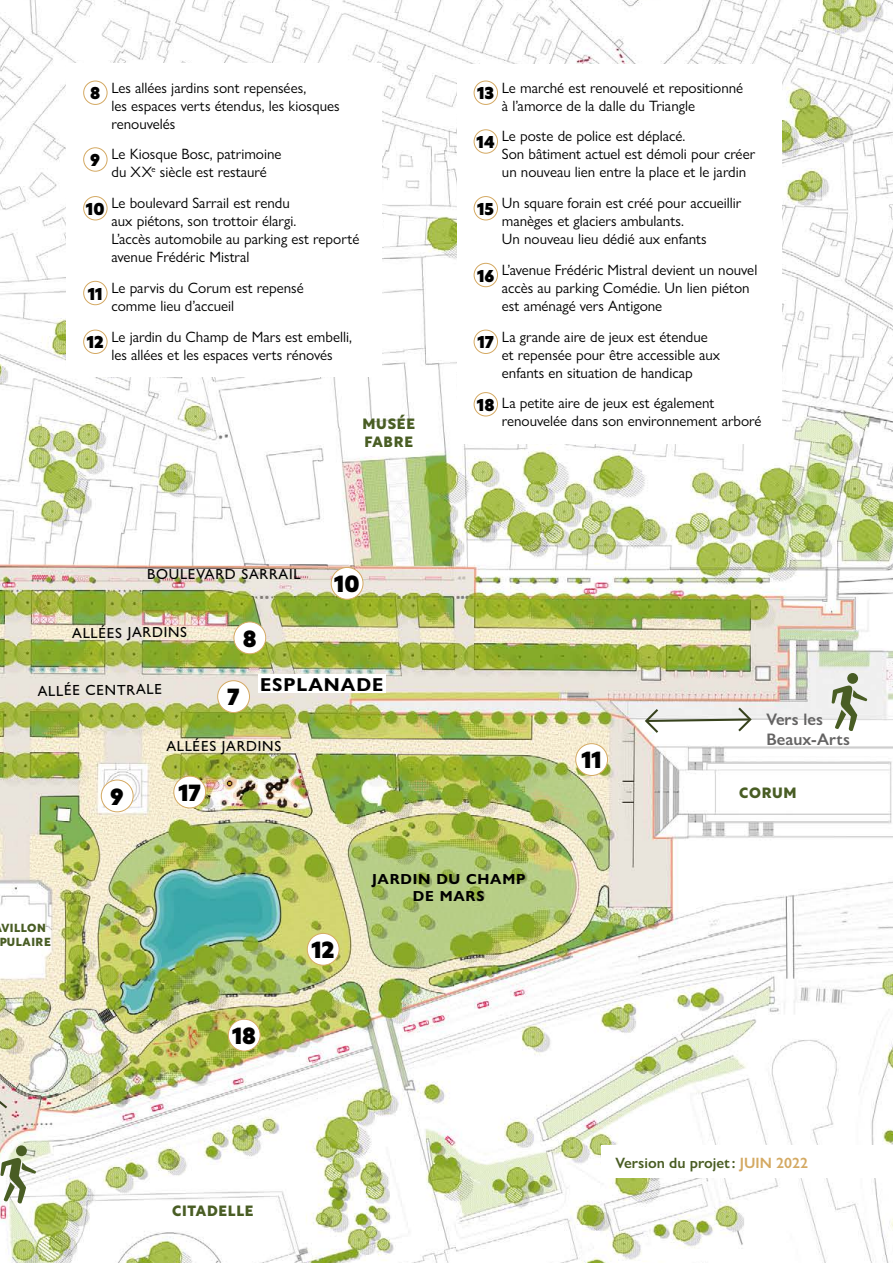
<style>
.page{position:relative;width:893px;height:1263px;background:#fff}
.page>*{position:absolute;margin:0;border:0;box-sizing:border-box;transform-origin:0 0}
.t1{font:900 22.8px "Rustica";color:#000}
.t2{font:700 18.75px "Gill Sans Nova";letter-spacing:.05em;color:#000}
.t3{font:600 16.65px/20px "Gill Sans Nova";letter-spacing:-.01em;color:#646363}
.t4{font:15px/18px "Gill Sans Nova";color:#000}
.t5{font:600 15px "Gill Sans Nova";color:#495c23}
.t6{font:500 14.55px "Gill Sans Nova";letter-spacing:.045em;color:#000}
.t7{font:800 14.55px/18.8px "Rustica";letter-spacing:.05em;color:#495d24}
.t8{font:700 14.55px/17.5px "Gill Sans Nova";letter-spacing:.05em;color:#000;text-align:center}
.t9{font:800 11.55px/13.5px "Rustica";letter-spacing:.05em;color:#495d24}
.s1{font-family:"Rustica";font-weight:900;font-size:16.8px}
.s2{color:#d4a962}
</style>
<div class="page">
<img style="left:0;top:0;width:893px;height:1263px">
<div style="left:258px;top:675px;width:127px;height:18px;background:#fff"></div>
<svg style="left:643px;top:705px;width:110px;height:30px"></svg>
<div style="left:847px;top:673px;width:11px;height:11px;background:#495d24;border-radius:50%"></div>
<svg style="left:832px;top:685px;width:35px;height:46px"></svg>
<svg style="left:0;top:1094px;width:36px;height:138px"></svg>
<div style="left:576px;top:744px;width:31px;height:31px;background:#fff;border-radius:50%"></div>
<div style="left:575px;top:743px;width:33px;height:33px;border:1px solid #d4a962;border-radius:50%"></div>
<div style="left:307px;top:933px;width:32px;height:32px;background:#fff;border-radius:50%"></div>
<div style="left:307px;top:933px;width:32px;height:32px;border:1px solid #d4a962;border-radius:50%"></div>
<div style="left:174px;top:776px;width:32px;height:32px;background:#fff;border-radius:50%"></div>
<div style="left:173px;top:776px;width:33px;height:32px;border:1px solid #d4a962;border-radius:50%"></div>
<div style="left:228px;top:1019px;width:32px;height:32px;background:#fff;border-radius:50%"></div>
<div style="left:228px;top:1019px;width:32px;height:32px;border:1px solid #d4a962;border-radius:50%"></div>
<div style="left:601px;top:1145px;width:292px;height:33px;background:#fff"></div>
<div style="left:66px;top:64px;width:316px;height:313px;background:#fff"></div>
<div style="left:83px;top:81px;width:24px;height:24px;border:1px solid #d4a962;border-radius:50%"></div>
<div style="left:83px;top:148px;width:24px;height:23px;border:1px solid #d4a962;border-radius:50%"></div>
<div style="left:83px;top:196px;width:24px;height:24px;border:1px solid #d4a962;border-radius:50%"></div>
<div style="left:83px;top:281px;width:24px;height:24px;border:1px solid #d4a962;border-radius:50%"></div>
<div style="left:83px;top:330px;width:24px;height:24px;border:1px solid #d4a962;border-radius:50%"></div>
<div style="left:457px;top:64px;width:324px;height:379px;background:#fff"></div>
<div style="left:474px;top:81px;width:24px;height:24px;border:1px solid #d4a962;border-radius:50%"></div>
<div style="left:474px;top:130px;width:24px;height:23px;border:1px solid #d4a962;border-radius:50%"></div>
<div style="left:474px;top:196px;width:24px;height:24px;border:1px solid #d4a962;border-radius:50%"></div>
<div style="left:474px;top:263px;width:24px;height:24px;border:1px solid #d4a962;border-radius:50%"></div>
<div style="left:474px;top:330px;width:24px;height:24px;border:1px solid #d4a962;border-radius:50%"></div>
<div style="left:474px;top:392px;width:24px;height:24px;border:1px solid #d4a962;border-radius:50%"></div>
<div style="left:218px;top:681px;width:31px;height:31px;background:#fff;border-radius:50%"></div>
<div style="left:217px;top:680px;width:33px;height:33px;border:1px solid #d4a962;border-radius:50%"></div>
<div style="left:234px;top:622px;width:32px;height:32px;background:#fff;border-radius:50%"></div>
<div style="left:234px;top:622px;width:32px;height:32px;border:1px solid #d4a962;border-radius:50%"></div>
<div style="left:101px;top:780px;width:32px;height:32px;background:#fff;border-radius:50%"></div>
<div style="left:101px;top:780px;width:32px;height:32px;border:1px solid #d4a962;border-radius:50%"></div>
<div style="left:331px;top:567px;width:32px;height:32px;background:#fff;border-radius:50%"></div>
<div style="left:331px;top:567px;width:32px;height:33px;border:1px solid #d4a962;border-radius:50%"></div>
<p class="t4" style="left:111px;top:78px;width:230px;text-indent:-21px"><span class="s1">8</span> Les allées jardins sont repensées,<br>les espaces verts étendus, les kiosques renouvelés</p>
<p class="t4" style="left:90px;top:145px;width:193px;text-align:center"><span class="s1">9</span> Le Kiosque Bosc, patrimoine du XX<sup>e</sup> siècle est restauré</p>
<p class="t4" style="left:111px;top:194px;width:249px;text-indent:-26px"><span class="s1">10</span> Le boulevard Sarrail est rendu<br>aux piétons, son trottoir élargi.<br>L’accès automobile au parking est reporté avenue Frédéric Mistral</p>
<p class="t4" style="left:111px;top:279px;width:194px;text-indent:-24px"><span class="s1">11</span> Le parvis du Corum est repensé comme lieu d’accueil</p>
<p class="t4" style="left:87px;top:327px;width:267px;text-align:center"><span class="s1">12</span> Le jardin du Champ de Mars est embelli, les allées et les espaces verts rénovés</p>
<p class="t7" style="left:362px;top:413px;width:54px">MUSÉE<br>FABRE</p>
<p class="t6" style="left:147px;top:565px;width:155px">BOULEVARD SARRAIL</p>
<p class="t6" style="left:72px;top:624px;width:116px">ALLÉES JARDINS</p>
<h1 class="t1" style="left:243px;top:619px;width:15px">8</h1>
<h1 class="t1" style="left:334px;top:564px;width:27px">10</h1>
<p class="t6" style="left:38px;top:682px;width:126px;rotate:-1deg">ALLÉE CENTRALE</p>
<h1 class="t1" style="left:227px;top:678px;width:14px">7</h1>
<p class="t2" style="left:260px;top:673px;width:125px">ESPLANADE</p>
<h1 class="t1" style="left:110px;top:777px;width:15px">9</h1>
<p class="t6" style="left:166px;top:737px;width:116px">ALLÉES JARDINS</p>
<h1 class="t1" style="left:178px;top:773px;width:24px">17</h1>
<p class="t4" style="left:502px;top:78px;width:243px;text-indent:-25px"><span class="s1">13</span> Le marché est renouvelé et repositionné à l’amorce de la dalle du Triangle</p>
<p class="t4" style="left:502px;top:127px;width:255px;text-indent:-25px"><span class="s1">14</span> Le poste de police est déplacé.<br>Son bâtiment actuel est démoli pour créer un nouveau lien entre la place et le jardin</p>
<p class="t4" style="left:502px;top:194px;width:241px;text-indent:-25px"><span class="s1">15</span> Un square forain est créé pour accueillir manèges et glaciers ambulants.<br>Un nouveau lieu dédié aux enfants</p>
<p class="t4" style="left:502px;top:261px;width:257px;text-indent:-25px"><span class="s1">16</span> L’avenue Frédéric Mistral devient un nouvel accès au parking Comédie. Un lien piéton est aménagé vers Antigone</p>
<p class="t4" style="left:502px;top:327px;width:220px;text-indent:-24px"><span class="s1">17</span> La grande aire de jeux est étendue et repensée pour être accessible aux enfants en situation de handicap</p>
<p class="t4" style="left:502px;top:394px;width:261px;text-indent:-25px"><span class="s1">18</span> La petite aire de jeux est également renouvelée dans son environnement arboré</p>
<h1 class="t1" style="left:581px;top:740px;width:22px">11</h1>
<p class="t3" style="left:766px;top:709px;width:85px">Vers les<br>Beaux-Arts</p>
<p class="t7" style="left:739px;top:782px;width:59px">CORUM</p>
<p class="t9" style="left:-1px;top:920px;width:53px">VILLON<br>PULAIRE</p>
<h1 class="t1" style="left:232px;top:1016px;width:25px">18</h1>
<h1 class="t1" style="left:311px;top:930px;width:25px">12</h1>
<p class="t8" style="left:372px;top:870px;width:155px">JARDIN DU CHAMP<br>DE MARS</p>
<p class="t7" style="left:172px;top:1200px;width:83px">CITADELLE</p>
<p class="t5" style="left:615px;top:1153px;width:194px">Version du projet: <span class="s2">JUIN 2022</span></p>
</div>
